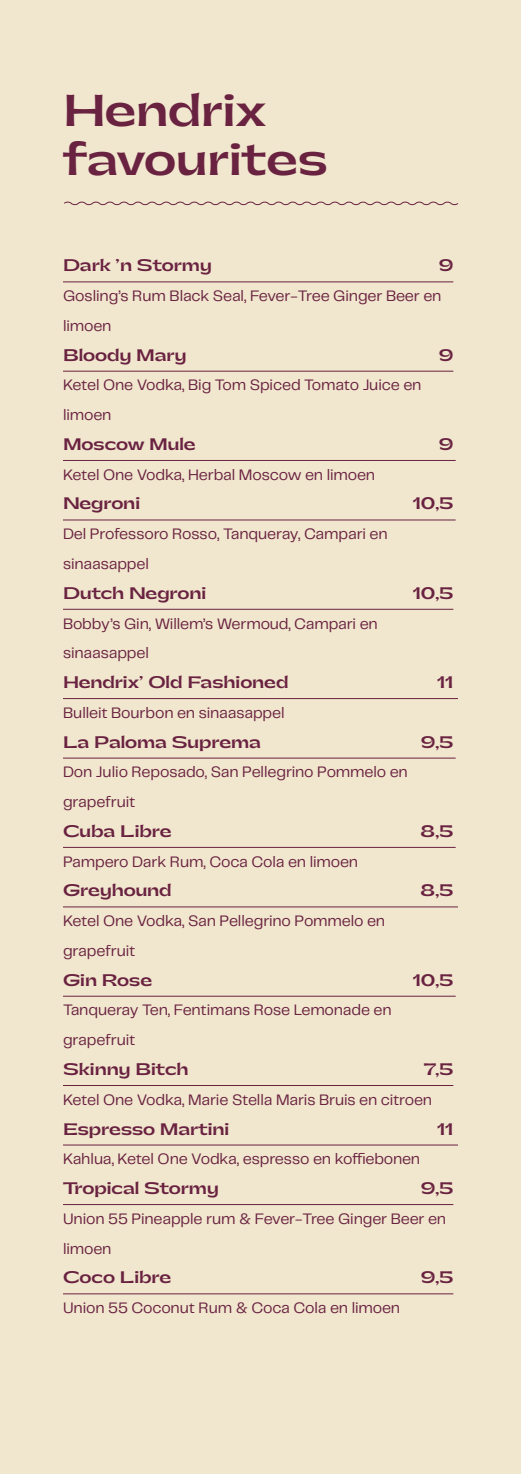
<style>
.page{position:relative;width:521px;height:1474px;background:#fff}
.page>*{position:absolute;margin:0;border:0;box-sizing:border-box;transform-origin:0 0}
.t1{font:700 42px "Gatwick";letter-spacing:-.005em;color:#692240}
.t2{font:15.75px/29.8px "Telegraf";letter-spacing:-.01em;color:#692240}
.t3{font:700 15.75px "Gatwick";letter-spacing:-.005em;color:#692240}
</style>
<div class="page">
<div style="left:0;top:0;width:521px;height:1473px;background:#f1e6ce"></div>
<hr style="left:63px;top:281px;width:390px;height:1px;background:#692240">
<hr style="left:63px;top:371px;width:390px;height:1px;background:#692240">
<hr style="left:63px;top:460px;width:393px;height:1px;background:#692240">
<hr style="left:63px;top:519px;width:393px;height:1px;background:#692240">
<hr style="left:63px;top:609px;width:390px;height:1px;background:#692240">
<hr style="left:63px;top:698px;width:395px;height:1px;background:#692240">
<hr style="left:63px;top:757px;width:393px;height:1px;background:#692240">
<hr style="left:63px;top:847px;width:393px;height:1px;background:#692240">
<hr style="left:63px;top:906px;width:395px;height:1px;background:#692240">
<hr style="left:63px;top:995px;width:393px;height:1px;background:#692240">
<hr style="left:63px;top:1085px;width:390px;height:1px;background:#692240">
<hr style="left:63px;top:1144px;width:395px;height:1px;background:#692240">
<hr style="left:63px;top:1204px;width:390px;height:1px;background:#692240">
<hr style="left:63px;top:1293px;width:390px;height:1px;background:#692240">
<svg style="left:64px;top:201px;width:395px;height:5px"></svg>
<p class="t1" style="left:63px;top:82px;width:205px">Hendrix</p>
<p class="t1" style="left:63px;top:131px;width:266px">favourites</p>
<p class="t3" style="left:63px;top:255px;width:150px">Dark ’n Stormy</p>
<p class="t3" style="left:439px;top:255px;width:16px">9</p>
<p class="t2" style="left:63px;top:280px;width:380px">Gosling’s Rum Black Seal, Fever-Tree Ginger Beer en limoen</p>
<p class="t3" style="left:63px;top:344px;width:125px">Bloody Mary</p>
<p class="t3" style="left:439px;top:344px;width:16px">9</p>
<p class="t2" style="left:63px;top:370px;width:360px">Ketel One Vodka, Big Tom Spiced Tomato Juice en limoen</p>
<p class="t3" style="left:63px;top:433px;width:134px">Moscow Mule</p>
<p class="t3" style="left:439px;top:433px;width:16px">9</p>
<p class="t2" style="left:63px;top:459px;width:314px">Ketel One Vodka, Herbal Moscow en limoen</p>
<p class="t3" style="left:63px;top:493px;width:79px">Negroni</p>
<p class="t3" style="left:413px;top:493px;width:42px">10,5</p>
<p class="t2" style="left:63px;top:518px;width:326px">Del Professoro Rosso, Tanqueray, Campari en sinaasappel</p>
<p class="t3" style="left:63px;top:582px;width:145px">Dutch Negroni</p>
<p class="t3" style="left:413px;top:582px;width:42px">10,5</p>
<p class="t2" style="left:63px;top:608px;width:316px">Bobby’s Gin, Willem’s Wermoud, Campari en sinaasappel</p>
<p class="t3" style="left:63px;top:671px;width:227px">Hendrix’ Old Fashioned</p>
<p class="t3" style="left:437px;top:671px;width:17px">11</p>
<p class="t2" style="left:63px;top:697px;width:223px">Bulleit Bourbon en sinaasappel</p>
<p class="t3" style="left:63px;top:731px;width:200px">La Paloma Suprema</p>
<p class="t3" style="left:421px;top:731px;width:34px">9,5</p>
<p class="t2" style="left:63px;top:756px;width:346px">Don Julio Reposado, San Pellegrino Pommelo en grapefruit</p>
<p class="t3" style="left:63px;top:820px;width:110px">Cuba Libre</p>
<p class="t3" style="left:420px;top:820px;width:34px">8,5</p>
<p class="t2" style="left:63px;top:846px;width:297px">Pampero Dark Rum, Coca Cola en limoen</p>
<p class="t3" style="left:63px;top:879px;width:110px">Greyhound</p>
<p class="t3" style="left:420px;top:879px;width:34px">8,5</p>
<p class="t2" style="left:63px;top:905px;width:324px">Ketel One Vodka, San Pellegrino Pommelo en grapefruit</p>
<p class="t3" style="left:63px;top:969px;width:91px">Gin Rose</p>
<p class="t3" style="left:413px;top:969px;width:42px">10,5</p>
<p class="t2" style="left:63px;top:994px;width:330px">Tanqueray Ten, Fentimans Rose Lemonade en grapefruit</p>
<p class="t3" style="left:63px;top:1058px;width:127px">Skinny Bitch</p>
<p class="t3" style="left:424px;top:1058px;width:31px">7,5</p>
<p class="t2" style="left:63px;top:1084px;width:371px">Ketel One Vodka, Marie Stella Maris Bruis en citroen</p>
<p class="t3" style="left:63px;top:1117px;width:168px">Espresso Martini</p>
<p class="t3" style="left:437px;top:1117px;width:17px">11</p>
<p class="t2" style="left:63px;top:1143px;width:359px">Kahlua, Ketel One Vodka, espresso en koffiebonen</p>
<p class="t3" style="left:63px;top:1177px;width:157px">Tropical Stormy</p>
<p class="t3" style="left:421px;top:1177px;width:34px">9,5</p>
<p class="t2" style="left:63px;top:1203px;width:385px">Union 55 Pineapple rum &amp; Fever-Tree Ginger Beer en limoen</p>
<p class="t3" style="left:63px;top:1266px;width:110px">Coco Libre</p>
<p class="t3" style="left:421px;top:1266px;width:34px">9,5</p>
<p class="t2" style="left:63px;top:1292px;width:339px">Union 55 Coconut Rum &amp; Coca Cola en limoen</p>
</div>
